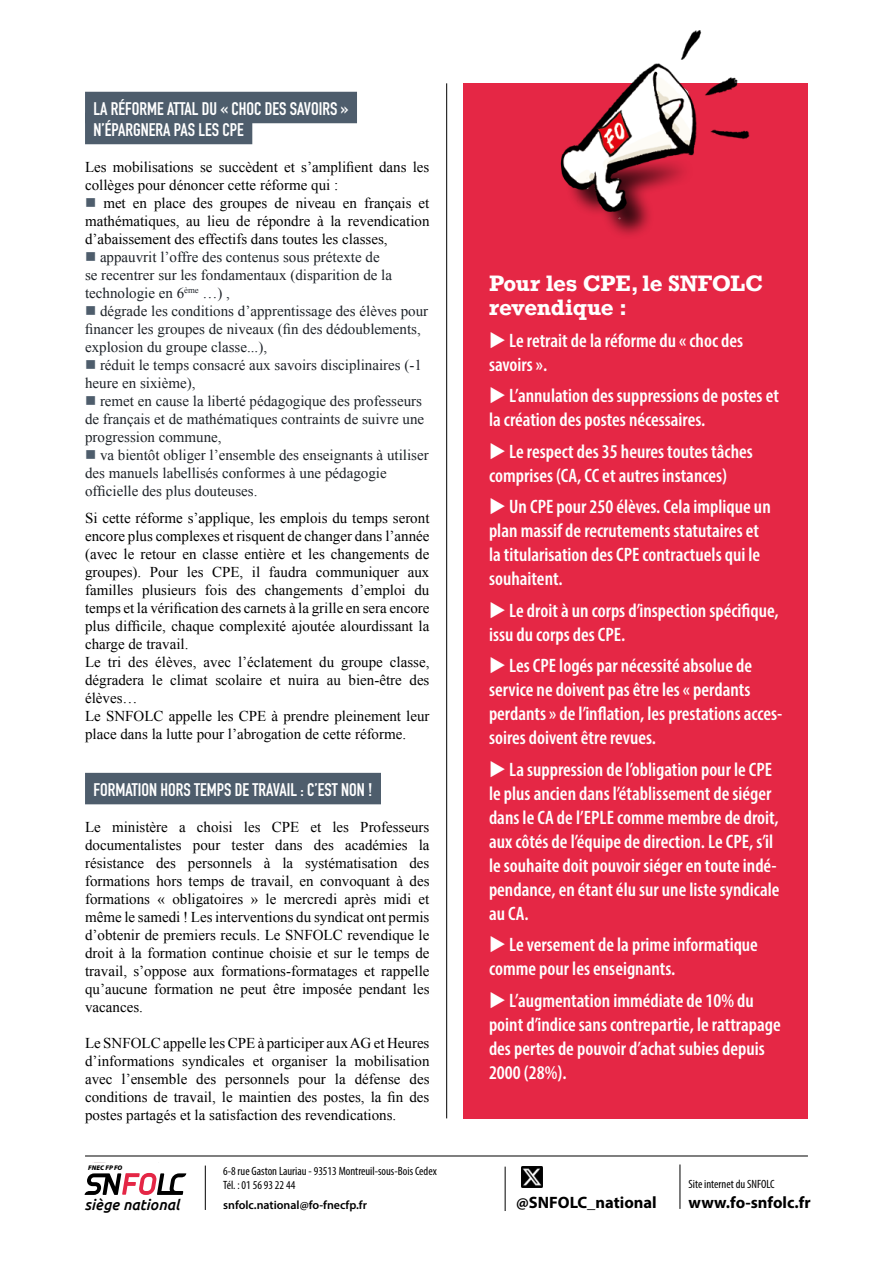
<style>
.page{position:relative;width:893px;height:1263px;background:#fff}
.page>*{position:absolute;margin:0;border:0;box-sizing:border-box;transform-origin:0 0}
.t1{font:700 21px/24px "Rockwell";letter-spacing:-.015em;color:#fff}
.t2{font:19.5px/24px "Myriad Variable Concept";color:#fff}
.t3{font:700 18px/21px "DIN Condensed";color:#fff}
.t4{font:700 16.5px "Myriad Pro";color:#000}
.t5{font:15px/18px "Times New Roman";color:#000;text-align:justify}
.t6{font:15px/18px "Times New Roman";color:#1d2228}
.t7{font:italic 500 15px "Ubuntu";color:#000}
.t8{font:condensed 12px/14.4px "Myriad Pro";color:#000}
.t9{font:600 12px "Myriad Pro";color:#000}
.t10{font:italic 900 6.75px "Myriad Pro";color:#000}
.s1{color:#4e5d6c}
</style>
<div class="page">
<div style="left:85px;top:92px;width:272px;height:31px;background:#4e5d6c"></div>
<div style="left:85px;top:113px;width:167px;height:31px;background:#4e5d6c"></div>
<div style="left:85px;top:773px;width:296px;height:31px;background:#4e5d6c"></div>
<hr style="left:446px;top:83px;width:1px;height:1035px;background:#000">
<hr style="left:85px;top:1155px;width:723px;height:1px;background:#000">
<svg style="left:85px;top:1173px;width:101px;height:22px"></svg>
<hr style="left:205px;top:1165px;width:1px;height:45px;background:#000">
<hr style="left:680px;top:1164px;width:1px;height:45px;background:#000">
<hr style="left:505px;top:1166px;width:1px;height:45px;background:#000">
<img style="left:522px;top:1167px;width:20px;height:20px">
<div style="left:463px;top:83px;width:345px;height:1035px;background:#e52745"></div>
<div style="left:565px;top:158px;width:131px;height:82px;background:#000;opacity:.75"></div>
<img style="left:560px;top:30px;width:190px;height:195px">
<p class="t3" style="left:94px;top:98px;width:256px">LA RÉFORME ATTAL DU « CHOC DES SAVOIRS »<br>N’ÉPARGNERA PAS LES CPE</p>
<p class="t5" style="left:85px;top:157px;width:346px">Les mobilisations se succèdent et s’amplifient dans les collèges pour dénoncer cette réforme qui :</p>
<p class="t5" style="left:85px;top:193px;width:346px"><span class="s1">■</span> met en place des groupes de niveau en français et mathématiques, au lieu de répondre à la revendication d’abaissement des effectifs dans toutes les classes,</p>
<p class="t6" style="left:85px;top:247px;width:309px"><span class="s1">■</span> appauvrit l’offre des contenus sous prétexte de se recentrer sur les fondamentaux (disparition de la technologie en 6<sup>ème</sup> …) ,</p>
<p class="t6" style="left:85px;top:301px;width:345px"><span class="s1">■</span> dégrade les conditions d’apprentissage des élèves pour financer les groupes de niveaux (fin des dédoublements, explosion du groupe classe...),</p>
<p class="t6" style="left:85px;top:355px;width:338px"><span class="s1">■</span> réduit le temps consacré aux savoirs disciplinaires (-1 heure en sixième),</p>
<p class="t6" style="left:85px;top:391px;width:341px"><span class="s1">■</span> remet en cause la liberté pédagogique des professeurs de français et de mathématiques contraints de suivre une progression commune,</p>
<p class="t6" style="left:85px;top:445px;width:345px"><span class="s1">■</span> va bientôt obliger l’ensemble des enseignants à utiliser des manuels labellisés conformes à une pédagogie officielle des plus douteuses.</p>
<p class="t5" style="left:85px;top:508px;width:346px;text-align:left">Si cette réforme s’applique, les emplois du temps seront encore plus complexes et risquent de changer dans l’année (avec le retour en classe entière et les changements de groupes). Pour les CPE, il faudra communiquer aux familles plusieurs fois des changements d’emploi du temps et la vérification des carnets à la grille en sera encore plus difficile, chaque complexité ajoutée alourdissant la charge de travail.<br>Le tri des élèves, avec l’éclatement du groupe classe, dégradera le climat scolaire et nuira au bien-être des élèves…<br>Le SNFOLC appelle les CPE à prendre pleinement leur place dans la lutte pour l’abrogation de cette réforme.</p>
<p class="t3" style="left:94px;top:779px;width:280px">FORMATION HORS TEMPS DE TRAVAIL : C’EST NON !</p>
<p class="t5" style="left:85px;top:817px;width:346px">Le ministère a choisi les CPE et les Professeurs documentalistes pour tester dans des académies la résistance des personnels à la systématisation des formations hors temps de travail, en convoquant à des formations « obligatoires » le mercredi après midi et même le samedi ! Les interventions du syndicat ont permis d’obtenir de premiers reculs. Le SNFOLC revendique le droit à la formation continue choisie et sur le temps de travail, s’oppose aux formations-formatages et rappelle qu’aucune formation ne peut être imposée pendant les vacances.</p>
<p class="t5" style="left:85px;top:1033px;width:346px">Le SNFOLC appelle les CPE à participer aux AG et Heures d’informations syndicales et organiser la mobilisation avec l’ensemble des personnels pour la défense des conditions de travail, le maintien des postes, la fin des postes partagés et la satisfaction des revendications.</p>
<h1 class="t1" style="left:489px;top:271px;width:275px">Pour les CPE, le SNFOLC revendique :</h1>
<h2 class="t2" style="left:489px;top:328px;width:256px">◆ Le retrait de la réforme du « choc des savoirs ».</h2>
<h2 class="t2" style="left:489px;top:384px;width:291px">◆ L’annulation des suppressions de postes et la création des postes nécessaires.</h2>
<h2 class="t2" style="left:489px;top:439px;width:265px">◆ Le respect des 35 heures toutes tâches comprises (CA, CC et autres instances)</h2>
<h2 class="t2" style="left:489px;top:495px;width:283px">◆ Un CPE pour 250 élèves. Cela implique un plan massif de recrutements statutaires et la titularisation des CPE contractuels qui le souhaitent.</h2>
<h2 class="t2" style="left:489px;top:598px;width:291px">◆ Le droit à un corps d’inspection spécifique, issu du corps des CPE.</h2>
<h2 class="t2" style="left:489px;top:654px;width:295px">◆ Les CPE logés par nécessité absolue de service ne doivent pas être les « perdants perdants » de l’inflation, les prestations acces&shy;soires doivent être revues.</h2>
<p class="t2" style="left:489px;top:757px;width:292px">◆ La suppression de l’obligation pour le CPE le plus ancien dans l’établissement de siéger dans le CA de l’EPLE comme membre de droit, aux côtés de l’équipe de direction. Le CPE, s’il le souhaite doit pouvoir siéger en toute indé&shy;pendance, en étant élu sur une liste syndicale au CA.</p>
<h2 class="t2" style="left:489px;top:933px;width:270px">◆ Le versement de la prime informatique comme pour les enseignants.</h2>
<h2 class="t2" style="left:489px;top:988px;width:293px">◆ L’augmentation immédiate de 10% du point d’indice sans contrepartie, le rattrapage des pertes de pouvoir d’achat subies depuis 2000 (28%).</h2>
<p class="t10" style="left:88px;top:1164px;width:36px">FNEC FP FO</p>
<p class="t7" style="left:85px;top:1195px;width:97px">siège national</p>
<p class="t8" style="left:223px;top:1163px;width:215px">6-8 rue Gaston Lauriau - 93513 Montreuil-sous-Bois Cedex<br>Tél. : 01 56 93 22 44</p>
<p class="t9" style="left:223px;top:1197px;width:145px">snfolc.national@fo-fnecfp.fr</p>
<p class="t4" style="left:516px;top:1192px;width:142px">@SNFOLC_national</p>
<p class="t4" style="left:688px;top:1192px;width:124px">www.fo-snfolc.fr</p>
<p class="t8" style="left:688px;top:1177px;width:88px">Site internet du SNFOLC</p>
</div>
